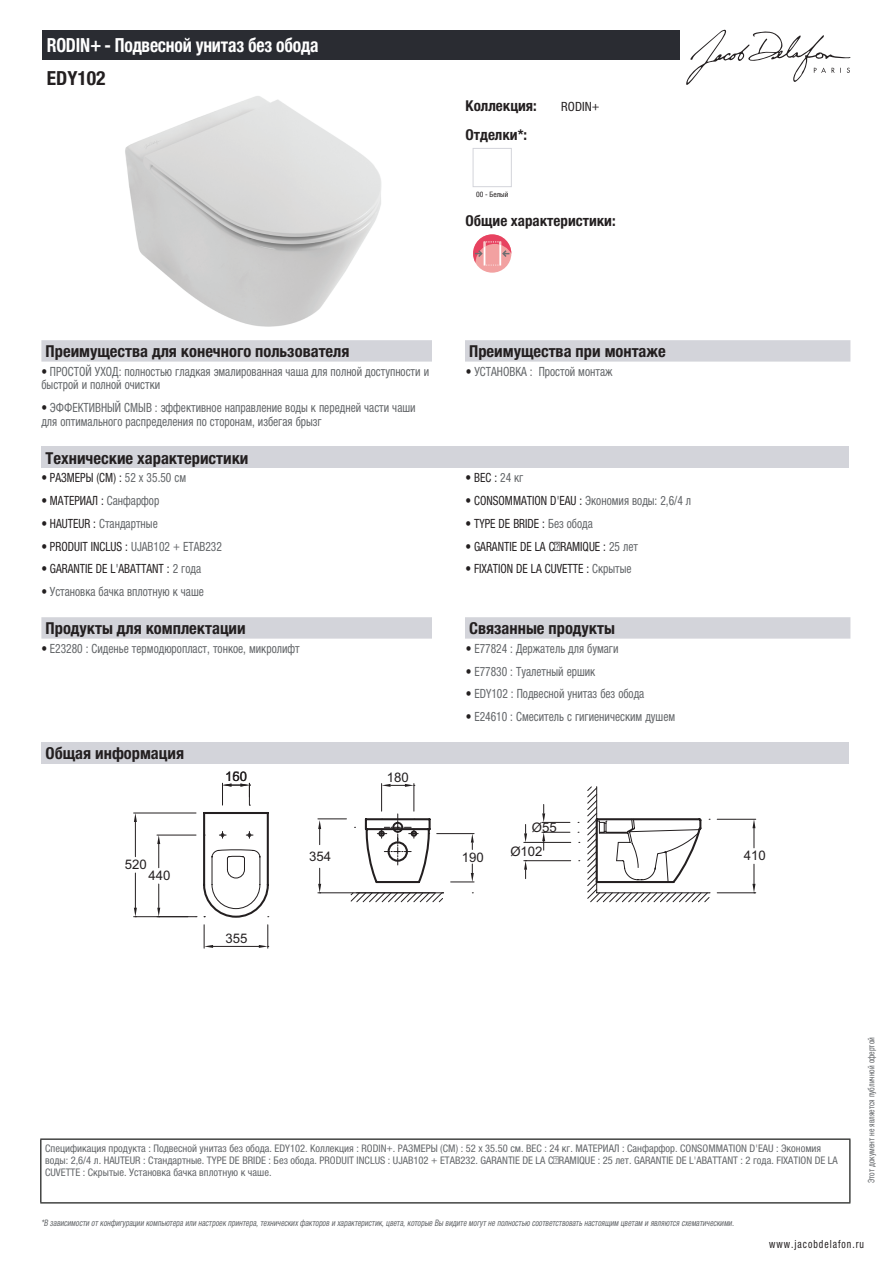
<style>
.page{position:relative;width:893px;height:1263px;background:#fff}
.page>*{position:absolute;margin:0;border:0;box-sizing:border-box;transform-origin:0 0}
.t1{font:700 condensed 19.5px "Helvetica Neue LTCYR";letter-spacing:-.01em;color:#fff;scale:.9 1}
.t2{font:700 condensed 19.5px "Helvetica Neue LTCYR";color:#231f20}
.t3{font:700 condensed 16.5px "Helvetica Neue LTCYR";color:#231f20}
.t4{font:700 condensed 15px "Helvetica Neue LTCYR";color:#231f20}
.t5{font:13.2px/24.2px "Arial";color:#231f20}
.t6{font:condensed 12.75px/13.5px "Helvetica Neue LTCYR";color:#626568;scale:.9 1}
.t7{font:condensed 12.75px "Helvetica Neue LTCYR";color:#231f20;scale:.9 1}
.t8{font:condensed 12.75px "Helvetica Neue LTCYR";color:#231f20}
.t9{font:condensed 11.25px "Helvetica Neue LTCYR";letter-spacing:.1em;color:#231f20;scale:.87 1}
.t10{font:condensed 10.5px/12px "Helvetica Neue LTCYR";color:#626568}
.t11{font:italic condensed 9px "Helvetica Neue LTCYR";color:#626568;scale:.87 1}
.t12{font:condensed 9px "Helvetica Neue LTCYR";color:#626568;scale:.87 1}
.t13{font:condensed 7.5px "Helvetica Neue LTCYR";color:#231f20}
.s1{color:#231f20}
.s2{color:#626568}
</style>
<div class="page">
<svg style="left:686px;top:30px;width:164px;height:55px"></svg>
<img style="left:125px;top:96px;width:256px;height:231px">
<div style="left:473px;top:148px;width:39px;height:39px;border:1px solid #d3d4da"></div>
<div style="left:473px;top:234px;width:38px;height:39px;background:#f2a1a1;border-radius:50%"></div>
<svg style="left:473px;top:234px;width:38px;height:31px"></svg>
<div style="left:41px;top:340px;width:809px;height:22px;background:#d3d4da"></div>
<div style="left:432px;top:340px;width:33px;height:22px;background:#fff"></div>
<div style="left:41px;top:447px;width:808px;height:21px;background:#d3d4da"></div>
<svg style="left:41px;top:617px;width:809px;height:22px;background:#d4d5db"></svg>
<div style="left:432px;top:617px;width:33px;height:22px;background:#fff"></div>
<div style="left:41px;top:742px;width:808px;height:22px;background:#d3d4da"></div>
<svg style="left:203px;top:812px;width:496px;height:106px"></svg>
<svg style="left:246px;top:831px;width:7px;height:8px"></svg>
<svg style="left:219px;top:831px;width:7px;height:8px"></svg>
<hr style="left:157px;top:835px;width:39px;height:1px;background:#231f20">
<hr style="left:157px;top:916px;width:39px;height:1px;background:#231f20">
<svg style="left:157px;top:835px;width:3px;height:33px"></svg>
<svg style="left:157px;top:884px;width:3px;height:32px"></svg>
<hr style="left:213px;top:946px;width:46px;height:1px;background:#231f20">
<svg style="left:204px;top:925px;width:9px;height:23px"></svg>
<svg style="left:259px;top:925px;width:10px;height:23px"></svg>
<svg style="left:222px;top:783px;width:28px;height:23px"></svg>
<hr style="left:717px;top:819px;width:39px;height:1px;background:#231f20">
<hr style="left:717px;top:892px;width:39px;height:1px;background:#231f20">
<svg style="left:752px;top:819px;width:3px;height:29px"></svg>
<svg style="left:752px;top:864px;width:3px;height:29px"></svg>
<hr style="left:134px;top:812px;width:62px;height:1px;background:#231f20">
<hr style="left:134px;top:916px;width:54px;height:1px;background:#231f20">
<hr style="left:135px;top:822px;width:1px;height:35px;background:#231f20">
<hr style="left:135px;top:873px;width:1px;height:35px;background:#231f20">
<svg style="left:134px;top:813px;width:3px;height:9px"></svg>
<svg style="left:134px;top:908px;width:3px;height:9px"></svg>
<svg style="left:318px;top:783px;width:392px;height:119px"></svg>
<div style="left:43px;top:30px;width:637px;height:30px;background:#2a2c32"></div>
<hr style="left:40px;top:1138px;width:810px;height:2px;background:#040503">
<hr style="left:40px;top:1140px;width:1px;height:62px;background:#040503">
<hr style="left:849px;top:1140px;width:1px;height:62px;background:#040503">
<hr style="left:40px;top:1202px;width:810px;height:1px;background:#040503">
<h1 class="t1" style="left:47px;top:34px;width:303px">RODIN+ - Подвесной унитаз без обода</h1>
<h1 class="t2" style="left:47px;top:67px;width:60px">EDY102</h1>
<p class="t4" style="left:466px;top:97px;width:73px">Коллекция:</p>
<p class="t8" style="left:561px;top:99px;width:40px">RODIN+</p>
<p class="t4" style="left:466px;top:126px;width:63px">Отделки*:</p>
<p class="t13" style="left:476px;top:190px;width:34px">00 - Белый</p>
<p class="t4" style="left:466px;top:212px;width:152px">Общие характеристики:</p>
<p class="t3" style="left:46px;top:342px;width:305px">Преимущества для конечного пользователя</p>
<p class="t3" style="left:469px;top:342px;width:198px">Преимущества при монтаже</p>
<p class="t6" style="left:41px;top:365px;width:432px"><span class="s1">•</span> ПРОСТОЙ УХОД: полностью гладкая эмалированная чаша для полной доступности и быстрой и полной очистки</p>
<p class="t6" style="left:466px;top:365px;width:164px"><span class="s1">•</span> УСТАНОВКА : Простой монтаж</p>
<p class="t6" style="left:41px;top:401px;width:417px"><span class="s1">•</span> ЭФФЕКТИВНЫЙ СМЫВ : эффективное направление воды к передней части чаши для оптимального распределения по сторонам, избегая брызг</p>
<p class="t3" style="left:46px;top:449px;width:204px">Технические характеристики</p>
<p class="t7" style="left:41px;top:471px;width:162px">• РАЗМЕРЫ (СМ) : <span class="s2">52 x 35.50 см</span></p>
<p class="t7" style="left:466px;top:471px;width:66px">• ВЕС : <span class="s2">24 кг</span></p>
<p class="t7" style="left:41px;top:493px;width:133px">• МАТЕРИАЛ : <span class="s2">Санфарфор</span></p>
<p class="t7" style="left:466px;top:493px;width:252px">• CONSOMMATION D'EAU : <span class="s2">Экономия воды: 2,6/4 л</span></p>
<p class="t6" style="left:41px;top:517px;width:131px"><span class="s1">• HAUTEUR :</span> Стандартные</p>
<p class="t7" style="left:466px;top:516px;width:143px">• TYPE DE BRIDE : <span class="s2">Без обода</span></p>
<p class="t7" style="left:41px;top:539px;width:202px">• PRODUIT INCLUS : <span class="s2">UJAB102 + ETAB232</span></p>
<p class="t7" style="left:466px;top:539px;width:193px">• GARANTIE DE LA CÉRAMIQUE : <span class="s2">25 лет</span></p>
<p class="t7" style="left:41px;top:562px;width:179px">• GARANTIE DE L'ABATTANT : <span class="s2">2 года</span></p>
<p class="t7" style="left:466px;top:562px;width:186px">• FIXATION DE LA CUVETTE : <span class="s2">Скрытые</span></p>
<p class="t6" style="left:41px;top:585px;width:182px"><span class="s1">•</span> Установка бачка вплотную к чаше</p>
<p class="t3" style="left:46px;top:619px;width:202px">Продукты для комплектации</p>
<p class="t3" style="left:469px;top:619px;width:147px">Связанные продукты</p>
<p class="t6" style="left:41px;top:642px;width:289px"><span class="s1">•</span> E23280 : Сиденье термодюропласт, тонкое, микролифт</p>
<p class="t6" style="left:466px;top:642px;width:171px"><span class="s1">•</span> E77824 : Держатель для бумаги</p>
<p class="t6" style="left:466px;top:664px;width:145px"><span class="s1">•</span> E77830 : Туалетный ершик</p>
<p class="t6" style="left:466px;top:687px;width:200px"><span class="s1">•</span> EDY102 : Подвесной унитаз без обода</p>
<p class="t6" style="left:466px;top:710px;width:234px"><span class="s1">•</span> E24610 : Смеситель с гигиеническим душем</p>
<p class="t3" style="left:46px;top:744px;width:140px">Общая информация</p>
<p class="t5" style="left:125px;top:852px;width:24px">520</p>
<p class="t5" style="left:148px;top:863px;width:23px">440</p>
<p class="t5" style="left:225px;top:764px;width:23px">1560</p>
<p class="t5" style="left:387px;top:765px;width:23px">180</p>
<p class="t5" style="left:225px;top:926px;width:23px">355</p>
<p class="t5" style="left:309px;top:844px;width:23px">354</p>
<p class="t5" style="left:462px;top:845px;width:23px">190</p>
<p class="t5" style="left:510px;top:815px;width:48px;text-indent:22px">Ø55<br>Ø102</p>
<p class="t5" style="left:744px;top:844px;width:24px">410</p>
<p class="t10" style="left:45px;top:1142px;width:794px">Спецификация продукта : Подвесной унитаз без обода. EDY102. Коллекция : RODIN+. РАЗМЕРЫ (СМ) : 52 x 35.50 см. ВЕС : 24 кг. МАТЕРИАЛ : Санфарфор. CONSOMMATION D'EAU : Экономия воды: 2,6/4 л. HAUTEUR : Стандартные. TYPE DE BRIDE : Без обода. PRODUIT INCLUS : UJAB102 + ETAB232. GARANTIE DE LA CÉRAMIQUE : 25 лет. GARANTIE DE L'ABATTANT : 2 года. FIXATION DE LA<br>CUVETTE : Скрытые. Установка бачка вплотную к чаше.</p>
<p class="t11" style="left:41px;top:1218px;width:800px">*В зависимости отконфигурации компьютера или настроек принтера,техническихфакторов и характеристик,цвета,которые Вы видите могутне полностью соответствоватьнастоящим цветам и являются схематическими.</p>
<p class="t12" style="left:866px;top:1183px;width:169px;rotate:-90deg">Этот документ не является публичной офертой</p>
<p class="t9" style="left:769px;top:1237px;width:110px">www.jacobdelafon.ru</p>
</div>
